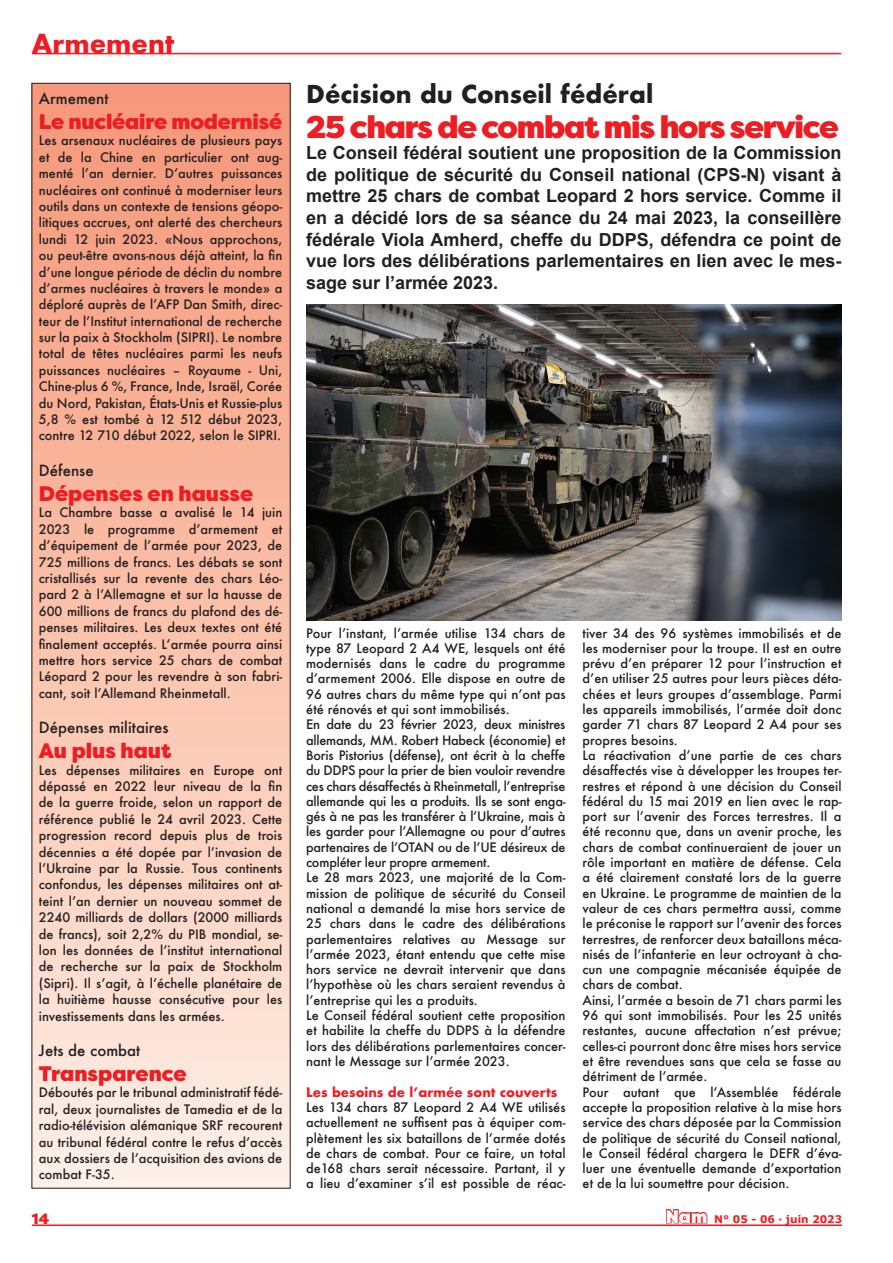
<style>
.page{position:relative;width:893px;height:1263px;background:#fff}
.page>*{position:absolute;margin:0;border:0;box-sizing:border-box;transform-origin:0 0}
.t1{font:900 31.5px "Filson Pro";letter-spacing:-.04em;color:#ee1d23}
.t2{font:700 25.5px "Futura";color:#ee1d23}
.t3{font:700 24px "Futura";color:#231f20}
.t4{font:900 21px "Filson Pro";color:#ee1d23}
.t5{font:700 18px/21.6px "Arial";color:#231f20;text-align:justify}
.t6{font:500 15px "Futura";color:#231f20}
.t7{font:900 15px "Filson Pro";color:#ee1d23}
.t8{font:500 12.75px/15.3px "Futura";color:#231f20;text-align:justify}
.t9{font:700 12.75px "Futura";color:#ee1d23}
.t10{font:700 10.5px "Verdana";color:#ee1d23}
.s1{font-family:"Filson Pro";font-weight:900;font-size:18px}
</style>
<div class="page">
<hr style="left:32px;top:1224px;width:810px;height:2px;background:#ee1d23">
<hr style="left:32px;top:53px;width:809px;height:1px;background:#ee1d23">
<img style="left:306px;top:305px;width:535px;height:315px">
<div style="left:32px;top:83px;width:258px;height:1105px;background:linear-gradient(to bottom,#f69676,#fef0e6)"></div>
<p class="t2" style="left:32px;top:25px;width:144px">Armement</p>
<p class="t6" style="left:39px;top:88px;width:71px">Armement</p>
<p class="t4" style="left:39px;top:109px;width:245px">Le nucléaire modernisé</p>
<p class="t8" style="left:39px;top:132px;width:245px;line-height:16.4px">Les arsenaux nucléaires de plusieurs pays et de la Chine en particulier ont aug&shy;menté l’an dernier. D’autres puissances nucléaires ont continué à moderniser leurs outils dans un contexte de tensions géopo&shy;litiques accrues, ont alerté des chercheurs lundi 12 juin 2023. «Nous approchons, ou peut-être avons-nous déjà atteint, la fin d’une longue période de déclin du nombre d’armes nucléaires à travers le monde» a déploré auprès de l’AFP Dan Smith, direc&shy;teur de l’Institut international de recherche sur la paix à Stockholm (SIPRI). Le nombre total de têtes nucléaires parmi les neufs puissances nucléaires – Royaume - Uni, Chine-plus 6 %, France, Inde, Israël, Corée du Nord, Pakistan, États-Unis et Russie-plus 5,8 % est tombé à 12 512 début 2023, contre 12 710 début 2022, selon le SIPRI.</p>
<p class="t6" style="left:39px;top:460px;width:56px">Défense</p>
<p class="t4" style="left:39px;top:480px;width:216px">Dépenses en hausse</p>
<p class="t8" style="left:39px;top:504px;width:245px;line-height:16.4px">La Chambre basse a avalisé le 14 juin 2023 le programme d’armement et d’équipement de l’armée pour 2023, de 725 millions de francs. Les débats se sont cristallisés sur la revente des chars Léo&shy;pard 2 à l’Allemagne et sur la hausse de 600 millions de francs du plafond des dé&shy;penses militaires. Les deux textes ont été finalement acceptés. L’armée pourra ainsi mettre hors service 25 chars de combat Léopard 2 pour les revendre à son fabri&shy;cant, soit l’Allemand Rheinmetall.</p>
<p class="t6" style="left:39px;top:717px;width:131px">Dépenses militaires</p>
<p class="t4" style="left:39px;top:738px;width:134px">Au plus haut</p>
<p class="t8" style="left:39px;top:761px;width:245px;line-height:16.4px">Les dépenses militaires en Europe ont dépassé en 2022 leur niveau de la fin de la guerre froide, selon un rapport de référence publié le 24 avril 2023. Cette progression record depuis plus de trois décennies a été dopée par l’invasion de l’Ukraine par la Russie. Tous continents confondus, les dépenses militaires ont at&shy;teint l’an dernier un nouveau sommet de 2240 milliards de dollars (2000 milliards de francs), soit 2,2% du PIB mondial, se&shy;lon les données de l’institut international de recherche sur la paix de Stockholm (Sipri). Il s’agit, à l’échelle planétaire de la huitième hausse consécutive pour les investissements dans les armées.</p>
<p class="t6" style="left:39px;top:1040px;width:103px">Jets de combat</p>
<p class="t4" style="left:39px;top:1060px;width:149px">Transparence</p>
<p class="t8" style="left:39px;top:1084px;width:245px;line-height:16.4px">Déboutés par le tribunal administratif fédé&shy;ral, deux journalistes de Tamedia et de la radio-télévision alémanique SRF recourent au tribunal fédéral contre le refus d’accès aux dossiers de l’acquisition des avions de combat F-35.</p>
<p class="t3" style="left:306px;top:77px;width:349px">Décision du Conseil fédéral</p>
<p class="t1" style="left:306px;top:107px;width:534px">25 chars de combat mis hors service</p>
<p class="t5" style="left:306px;top:143px;width:537px">Le Conseil fédéral soutient une proposition de la Commission de politique de sécurité du Conseil national (CPS-N) visant à mettre 25 chars de combat Leopard 2 hors service. Comme il en a décidé lors de sa séance du 24 mai 2023, la conseillère fédérale Viola Amherd, cheffe du DDPS, défendra ce point de vue lors des délibérations parlementaires en lien avec le mes&shy;sage sur l’armée 2023.</p>
<p class="t8" style="left:306px;top:625px;width:261px">Pour l’instant, l’armée utilise 134 chars de type 87 Leopard 2 A4 WE, lesquels ont été modernisés dans le cadre du programme d’armement 2006. Elle dispose en outre de 96 autres chars du même type qui n’ont pas été rénovés et qui sont immobilisés.</p>
<p class="t8" style="left:306px;top:717px;width:261px">En date du 23 février 2023, deux ministres allemands, MM. Robert Habeck (économie) et Boris Pistorius (défense), ont écrit à la cheffe du DDPS pour la prier de bien vouloir revendre ces chars désaffectés à Rheinmetall, l’entreprise allemande qui les a produits. Ils se sont enga&shy;gés à ne pas les transférer à l’Ukraine, mais à les garder pour l’Allemagne ou pour d’autres partenaires de l’OTAN ou de l’UE désireux de compléter leur propre armement.</p>
<p class="t8" style="left:306px;top:870px;width:261px">Le 28 mars 2023, une majorité de la Com&shy;mission de politique de sécurité du Conseil national a demandé la mise hors service de 25 chars dans le cadre des délibérations parlementaires relatives au Message sur l’armée 2023, étant entendu que cette mise hors service ne devrait intervenir que dans l’hypothèse où les chars seraient revendus à l’entreprise qui les a produits.</p>
<p class="t8" style="left:306px;top:1007px;width:261px">Le Conseil fédéral soutient cette proposition et habilite la cheffe du DDPS à la défendre lors des délibérations parlementaires concer&shy;nant le Message sur l’armée 2023.</p>
<p class="t9" style="left:306px;top:1082px;width:253px">Les besoins de l’armée sont couverts</p>
<p class="t8" style="left:306px;top:1099px;width:261px">Les 134 chars 87 Leopard 2 A4 WE utilisés actuellement ne suffisent pas à équiper com&shy;plètement les six bataillons de l’armée dotés de chars de combat. Pour ce faire, un total de168 chars serait nécessaire. Partant, il y a lieu d’examiner s’il est possible de réac-</p>
<p class="t8" style="left:583px;top:625px;width:260px">tiver 34 des 96 systèmes immobilisés et de les moderniser pour la troupe. Il est en outre prévu d’en préparer 12 pour l’instruction et d’en utiliser 25 autres pour leurs pièces déta&shy;chées et leurs groupes d’assemblage. Parmi les appareils immobilisés, l’armée doit donc garder 71 chars 87 Leopard 2 A4 pour ses propres besoins.</p>
<p class="t8" style="left:583px;top:747px;width:260px">La réactivation d’une partie de ces chars désaffectés vise à développer les troupes ter&shy;restres et répond à une décision du Conseil fédéral du 15 mai 2019 en lien avec le rap&shy;port sur l’avenir des Forces terrestres. Il a été reconnu que, dans un avenir proche, les chars de combat continueraient de jouer un rôle important en matière de défense. Cela a été clairement constaté lors de la guerre en Ukraine. Le programme de maintien de la valeur de ces chars permettra aussi, comme le préconise le rapport sur l’avenir des forces terrestres, de renforcer deux bataillons méca&shy;nisés de l’infanterie en leur octroyant à cha&shy;cun une compagnie mécanisée équipée de chars de combat.</p>
<p class="t8" style="left:583px;top:992px;width:260px">Ainsi, l’armée a besoin de 71 chars parmi les 96 qui sont immobilisés. Pour les 25 unités restantes, aucune affectation n’est prévue; celles-ci pourront donc être mises hors service et être revendues sans que cela se fasse au détriment de l’armée.</p>
<p class="t8" style="left:583px;top:1084px;width:260px">Pour autant que l’Assemblée fédérale accepte la proposition relative à la mise hors service des chars déposée par la Commission de politique de sécurité du Conseil national, le Conseil fédéral chargera le DEFR d’éva&shy;luer une éventuelle demande d’exportation et de la lui soumettre pour décision.</p>
<p class="t7" style="left:32px;top:1210px;width:19px">14</p>
<p class="t10" style="left:666px;top:1212px;width:178px"><span class="s1">Nam</span> N° 05 - 06 · juin 2023</p>
</div>
